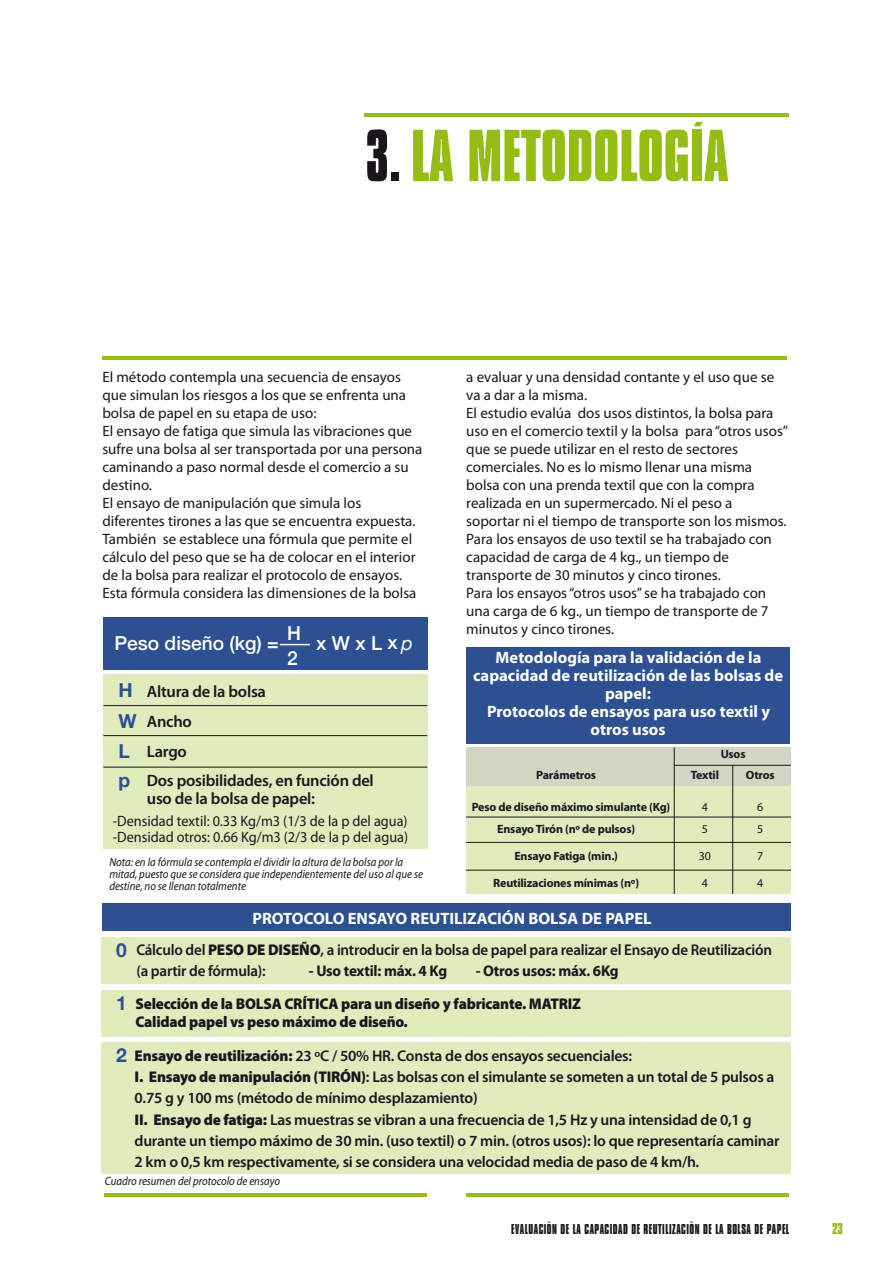
<style>
.page{position:relative;width:893px;height:1263px;background:#fff}
.page>*{position:absolute;margin:0;border:0;box-sizing:border-box;transform-origin:0 0}
.t1{font:77.1px "Compacta Bld";color:#95be14;scale:.9 1}
.t2{font:500 19.2px "Helvetica Neue";color:#fff}
.t3{font:700 19.2px "Helvetica Neue";color:#2c5092}
.t4{font:700 16.5px/18px "Myriad Pro";color:#fff;text-align:center}
.t5{font:600 16.5px/29.7px "Myriad Pro";letter-spacing:-.015em;color:#1a171c}
.t6{font:16.5px "Compacta Bld";color:#95be14;scale:.9 1}
.t7{font:600 15.6px/21.1px "Myriad Pro";letter-spacing:-.015em;color:#1a171c}
.t8{font:900 15.6px/18px "Myriad Pro";letter-spacing:-.015em;color:#1a171c}
.t9{font:700 15.6px "Myriad Pro";letter-spacing:-.015em;color:#1a171c}
.t10{font:15px/18px "Myriad Pro";color:#1a171c}
.t11{font:15px/16.5px "Myriad Pro";color:#1a171c;scale:.95 1}
.t12{font:15px "Compacta Bld";letter-spacing:.04em;color:#1a171c;scale:.84 1}
.t13{font:italic 12px/12px "Myriad Pro";color:#1a171c;scale:.9 1}
.t14{font:700 12px "Myriad Pro";letter-spacing:-.015em;color:#1a171c}
.t15{font:12px "Myriad Pro";color:#1a171c}
.s1{color:#1a171c}
.s2{font-weight:400;font-style:italic}
.s3{font-family:"Helvetica Neue";font-weight:700;font-size:19.2px;color:#2c5092}
.s4{font-weight:900}
</style>
<div class="page">
<div style="left:102px;top:903px;width:688px;height:27px;background:#2c5092"></div>
<div style="left:102px;top:990px;width:688px;height:47px;background:#e1ecbd"></div>
<div style="left:102px;top:1042px;width:688px;height:131px;background:#e1ecbd"></div>
<div style="left:102px;top:937px;width:688px;height:47px;background:#e1ecbd"></div>
<div style="left:466px;top:647px;width:324px;height:96px;background:#2c5092"></div>
<div style="left:103px;top:617px;width:325px;height:53px;background:#2c5092"></div>
<hr style="left:103px;top:356px;width:684px;height:4px;background:#95be14">
<div style="left:103px;top:674px;width:325px;height:175px;background:#e1ecbd"></div>
<hr style="left:280px;top:644px;width:30px;height:1px;background:#fff">
<hr style="left:103px;top:705px;width:324px;height:1px;background:#1a171c">
<hr style="left:103px;top:735px;width:324px;height:1px;background:#1a171c">
<hr style="left:103px;top:767px;width:324px;height:1px;background:#1a171c">
<hr style="left:467px;top:1193px;width:322px;height:3px;background:#95be14">
<hr style="left:104px;top:1193px;width:323px;height:3px;background:#95be14">
<hr style="left:365px;top:113px;width:424px;height:4px;background:#95be14">
<svg style="left:694px;top:122px;width:9px;height:4px"></svg>
<div style="left:466px;top:747px;width:324px;height:147px;background:#e1ecbd"></div>
<div style="left:466px;top:747px;width:324px;height:39px;background:#d2d7c3"></div>
<hr style="left:466px;top:842px;width:324px;height:1px;background:#1a171c">
<hr style="left:466px;top:817px;width:324px;height:1px;background:#1a171c">
<hr style="left:674px;top:747px;width:1px;height:147px;background:#1a171c">
<hr style="left:732px;top:765px;width:1px;height:129px;background:#1a171c">
<hr style="left:466px;top:870px;width:324px;height:1px;background:#1a171c">
<hr style="left:674px;top:765px;width:116px;height:1px;background:#1a171c">
<h1 class="t1" style="left:366px;top:104px;width:404px"><span class="s1">3.</span> LA METODOLOGIA</h1>
<p class="t10" style="left:102px;top:367px;width:322px">El método contempla una secuencia de ensayos que simulan los riesgos a los que se enfrenta una bolsa de papel en su etapa de uso:<br>El ensayo de fatiga que simula las vibraciones que sufre una bolsa al ser transportada por una persona caminando a paso normal desde el comercio a su destino.<br>El ensayo de manipulación que simula los diferentes tirones a las que se encuentra expuesta.<br>También se establece una fórmula que permite el cálculo del peso que se ha de colocar en el interior de la bolsa para realizar el protocolo de ensayos.<br>Esta fórmula considera las dimensiones de la bolsa</p>
<p class="t10" style="left:466px;top:367px;width:323px">a evaluar y una densidad contante y el uso que se va a dar a la misma.<br>El estudio evalúa dos usos distintos, la bolsa para uso en el comercio textil y la bolsa para “otros usos” que se puede utilizar en el resto de sectores comerciales. No es lo mismo llenar una misma bolsa con una prenda textil que con la compra realizada en un supermercado. Ni el peso a soportar ni el tiempo de transporte son los mismos.<br>Para los ensayos de uso textil se ha trabajado con capacidad de carga de 4 kg., un tiempo de transporte de 30 minutos y cinco tirones.<br>Para los ensayos “otros usos” se ha trabajado con una carga de 6 kg., un tiempo de transporte de 7 minutos y cinco tirones.</p>
<p class="t2" style="left:316px;top:628px;width:98px">xWxLx<span class="s2">p</span></p>
<p class="t2" style="left:287px;top:617px;width:15px">H</p>
<p class="t2" style="left:114px;top:628px;width:166px">Peso diseño (kg) =</p>
<p class="t2" style="left:287px;top:643px;width:12px">2</p>
<p class="t5" style="left:119px;top:676px;width:257px"><span class="s3">H</span> Altura de la bolsa<br><span class="s3">W</span> Ancho<br><span class="s3">L</span> Largo<br><span class="s3">p</span> Dos posibilidades, en función del</p>
<p class="t5" style="left:147px;top:783px;width:170px">uso de la bolsa de papel:</p>
<p class="t11" style="left:113px;top:812px;width:312px">-Densidad textil: 0.33 Kg/m3 (1/3 de la p del agua) -Densidad otros: 0.66 Kg/m3 (2/3 de la p del agua)</p>
<p class="t13" style="left:109px;top:855px;width:350px">Nota: en la fórmula se contempla el dividir la altura de la bolsa por la mitad, puesto que se considera que independientemente del uso al que se destine, no se llenan totalmente</p>
<p class="t4" style="left:473px;top:648px;width:311px">Metodología para la validación de la capacidad de reutilización de las bolsas de papel:<br>Protocolos de ensayos para uso textil y otros usos</p>
<p class="t14" style="left:721px;top:746px;width:26px">Usos</p>
<p class="t14" style="left:536px;top:767px;width:61px">Parámetros</p>
<p class="t14" style="left:691px;top:767px;width:30px">Textil</p>
<p class="t14" style="left:746px;top:767px;width:31px">Otros</p>
<p class="t14" style="left:472px;top:799px;width:200px">Peso de diseño máximo simulante (Kg)</p>
<p class="t15" style="left:702px;top:799px;width:8px">4</p>
<p class="t15" style="left:757px;top:799px;width:8px">6</p>
<p class="t14" style="left:497px;top:821px;width:139px">Ensayo Tirón (nº de pulsos)</p>
<p class="t15" style="left:702px;top:822px;width:8px">5</p>
<p class="t15" style="left:757px;top:822px;width:8px">5</p>
<p class="t14" style="left:514px;top:848px;width:105px">Ensayo Fatiga (min.)</p>
<p class="t15" style="left:699px;top:849px;width:14px">30</p>
<p class="t15" style="left:757px;top:849px;width:8px">7</p>
<p class="t14" style="left:493px;top:875px;width:147px">Reutilizaciones mínimas (nº)</p>
<p class="t15" style="left:702px;top:876px;width:8px">4</p>
<p class="t15" style="left:757px;top:876px;width:8px">4</p>
<p class="t3" style="left:116px;top:935px;width:12px">0</p>
<p class="t3" style="left:116px;top:988px;width:12px">1</p>
<p class="t3" style="left:116px;top:1040px;width:12px">2</p>
<p class="t4" style="left:253px;top:908px;width:400px">PROTOCOLO ENSAYO REUTILIZACIÓN BOLSA DE PAPEL</p>
<p class="t7" style="left:136px;top:939px;width:637px">Cálculo del <span class="s4">PESO DE DISEÑO</span>, a introducir en la bolsa de papel para realizar el Ensayo de Reutilización (a partir de fórmula):</p>
<p class="t9" style="left:309px;top:961px;width:140px">- Uso textil: máx. 4 Kg</p>
<p class="t9" style="left:476px;top:961px;width:144px">- Otros usos: máx. 6Kg</p>
<p class="t8" style="left:136px;top:994px;width:447px">Selección de la BOLSA CRÍTICA para un diseño y fabricante. MATRIZ<br>Calidad papel vs peso máximo de diseño.</p>
<p class="t7" style="left:135px;top:1045px;width:646px"><span class="s4">Ensayo de reutilización:</span> 23 ºC / 50% HR. Consta de dos ensayos secuenciales:<br><span class="s4">I. Ensayo de manipulación (TIRÓN)</span>: Las bolsas con el simulante se someten a un total de 5 pulsos a 0.75 g y 100 ms (método de mínimo desplazamiento)<br><span class="s4">II. Ensayo de fatiga:</span> Las muestras se vibran a una frecuencia de 1,5 Hz y una intensidad de 0,1 g durante un tiempo máximo de 30 min. (uso textil) o 7 min. (otros usos): lo que representaría caminar 2 km o 0,5 km respectivamente, si se considera una velocidad media de paso de 4 km/h.</p>
<p class="t13" style="left:105px;top:1174px;width:196px">Cuadro resumen del protocolo de ensayo</p>
<p class="t12" style="left:511px;top:1218px;width:333px">EVALUACIÓN DE LA CAPACIDAD DE REUTILIZACIÓN DE LA BOLSA DE PAPEL</p>
<p class="t6" style="left:832px;top:1217px;width:14px">23</p>
</div>
